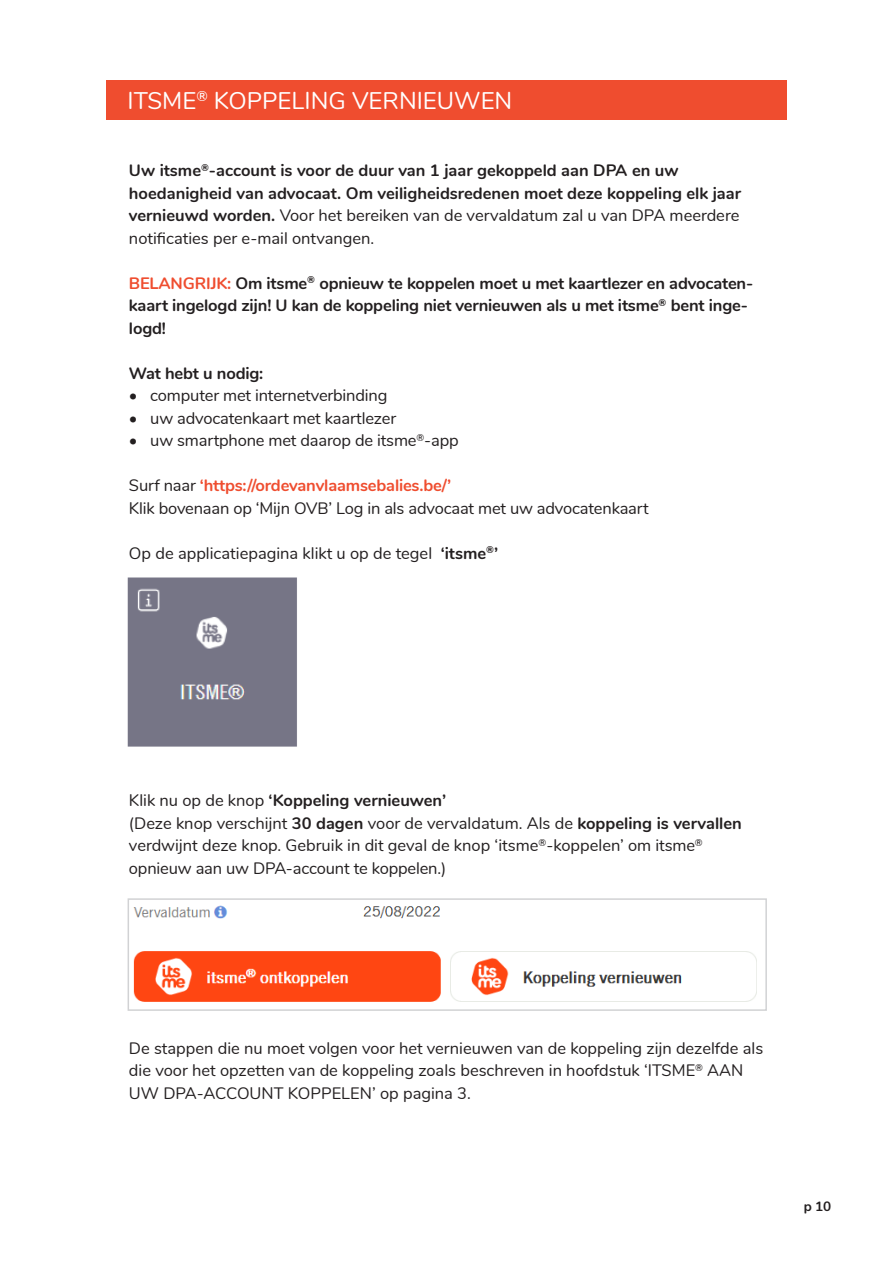
<style>
.page{position:relative;width:893px;height:1263px;background:#fff}
.page>*{position:absolute;margin:0;border:0;box-sizing:border-box;transform-origin:0 0}
.t1{font:24px "Nunito";color:#fff}
.t2{font:16.5px/22.5px "Nunito";letter-spacing:-.005em;color:#231f20}
.t3{font:700 16.5px/22.5px "Nunito";letter-spacing:-.01em;color:#231f20;text-align:justify}
.t4{font:700 16.5px "Nunito";letter-spacing:-.01em;color:#ef4d2f}
.t5{font:700 13.5px "Nunito";color:#231f20}
.s1{font-weight:400}
.s2{color:#ef4d2f}
.s3{font-weight:400;color:#231f20}
.s4{font-weight:700}
</style>
<div class="page">
<div style="left:106px;top:81px;width:681px;height:39px;background:#ef4d2f"></div>
<img style="left:133px;top:905px;width:624px;height:97px">
<div style="left:128px;top:898px;width:639px;height:113px;border:2px solid #d1d2d4"></div>
<img style="left:127px;top:577px;width:170px;height:170px">
<p class="t1" style="left:128px;top:83px;width:386px">ITSME<sup>®</sup> KOPPELING VERNIEUWEN</p>
<p class="t3" style="left:129px;top:158px;width:551px">Uw itsme<sup>®</sup>-account is voor de duur van 1 jaar gekoppeld aan DPA en uw</p>
<p class="t3" style="left:129px;top:181px;width:614px">hoedanigheid van advocaat. Om veiligheidsredenen moet deze koppeling elk jaar vernieuwd worden. <span class="s1">Voor het bereiken van de vervaldatum zal u van DPA meerdere notificaties per e-mail ontvangen.</span></p>
<p class="t3" style="left:129px;top:271px;width:626px;text-align:left"><span class="s2">BELANGRIJK:</span> Om itsme<sup>®</sup> opnieuw te koppelen moet u met kaartlezer en advocaten&shy;kaart ingelogd zijn! U kan de koppeling niet vernieuwen als u met itsme<sup>®</sup> bent inge&shy;logd!</p>
<p class="t3" style="left:129px;top:361px;width:136px">Wat hebt u nodig:</p>
<p class="t2" style="left:129px;top:383px;width:260px">• computer met internetverbinding</p>
<p class="t2" style="left:129px;top:406px;width:269px">• uw advocatenkaart met kaartlezer</p>
<p class="t2" style="left:129px;top:428px;width:331px">• uw smartphone met daarop de itsme<sup>®</sup>-app</p>
<p class="t4" style="left:129px;top:473px;width:324px"><span class="s3">Surf naar</span> ‘https://ordevanvlaamsebalies.be/’</p>
<p class="t2" style="left:129px;top:496px;width:521px">Klik bovenaan op ‘Mijn OVB’ Log in als advocaat met uw advocatenkaart</p>
<p class="t2" style="left:129px;top:541px;width:371px">Op de applicatiepagina klikt u op de tegel <span class="s4">‘itsme</span><sup>®</sup><span class="s4">’</span></p>
<p class="t3" style="left:129px;top:788px;width:319px"><span class="s1">Klik nu op de knop</span> ‘Koppeling vernieuwen’</p>
<p class="t2" style="left:129px;top:811px;width:614px">(Deze knop verschijnt <span class="s4">30 dagen</span> voor de vervaldatum. Als de <span class="s4">koppeling is vervallen </span>verdwijnt deze knop. Gebruik in dit geval de knop ‘itsme<sup>®</sup>-koppelen’ om itsme<sup>®</sup></p>
<p class="t2" style="left:129px;top:856px;width:319px">opnieuw aan uw DPA-account te koppelen.)</p>
<p class="t2" style="left:129px;top:1036px;width:636px">De stappen die nu moet volgen voor het vernieuwen van de koppeling zijn dezelfde als die voor het opzetten van de koppeling zoals beschreven in hoofdstuk ‘ITSME<sup>®</sup> AAN<br>UW DPA-ACCOUNT KOPPELEN’ op pagina 3.</p>
<p class="t5" style="left:804px;top:1197px;width:29px">p 10</p>
</div>
